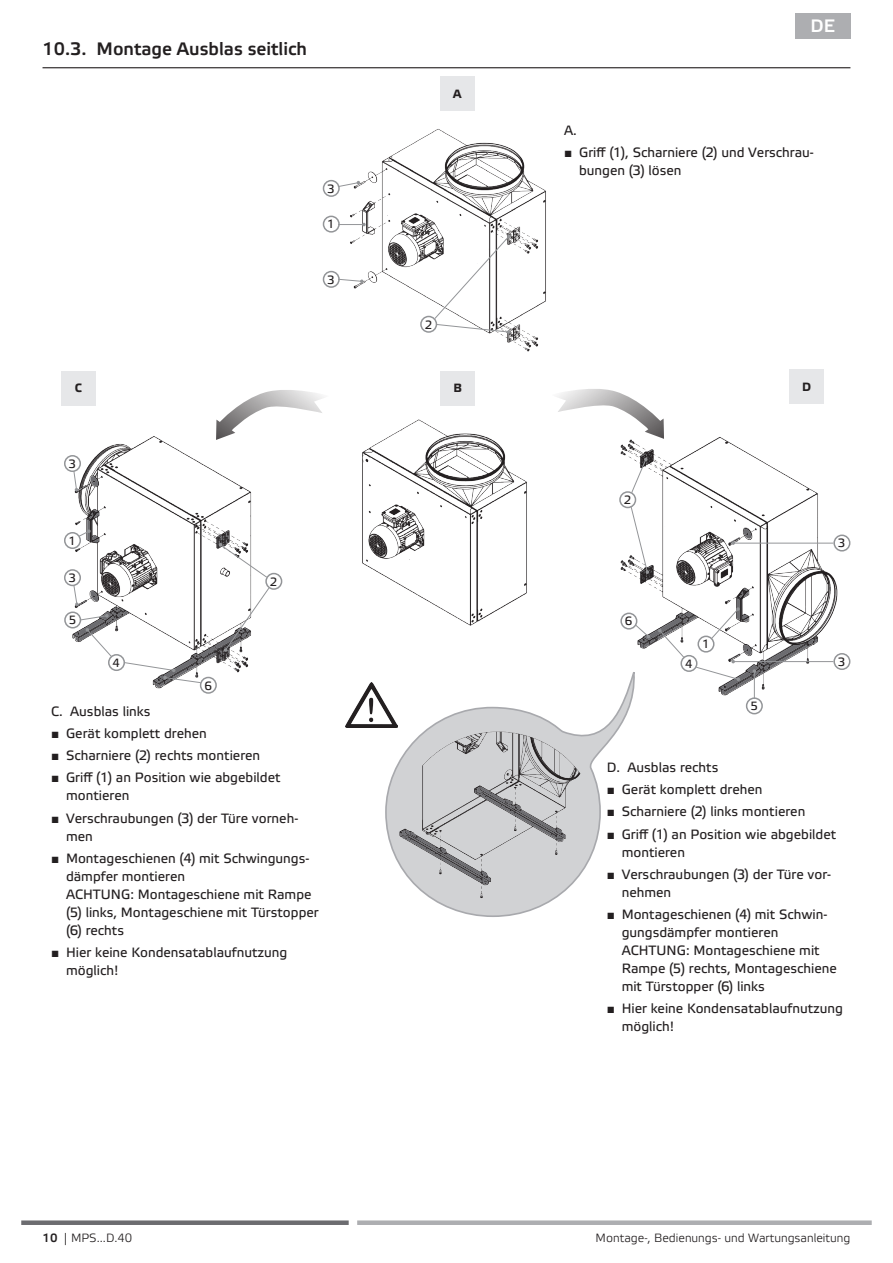
<style>
.page{position:relative;width:893px;height:1263px;background:#fff}
.page>*{position:absolute;margin:0;border:0;box-sizing:border-box;transform-origin:0 0}
.t1{font:500 18px "Etelka";color:#231f20}
.t2{font:500 18px "Etelka";color:#fff}
.t3{font:13.5px/18px "Etelka Text";color:#231f20}
.t4{font:300 12px "Etelka";color:#231f20}
.t5{font:12px "Etelka Text";color:#231f20}
.t6{font:700 12px "Etelka Text";color:#231f20}
.s1{font-family:"Arial"}
.s2{font-weight:500}
</style>
<div class="page">
<div style="left:357px;top:1220px;width:515px;height:5px;background:#adaeb1"></div>
<div style="left:21px;top:1220px;width:328px;height:5px;background:#6c6c70"></div>
<div style="left:440px;top:77px;width:34px;height:34px;background:#e6e7e9"></div>
<div style="left:441px;top:371px;width:34px;height:34px;background:#e6e7e9"></div>
<svg style="left:216px;top:390px;width:87px;height:39px"></svg>
<div style="left:61px;top:371px;width:34px;height:34px;background:#e6e7e9"></div>
<img style="left:345px;top:683px;width:37px;height:45px">
<div style="left:790px;top:370px;width:34px;height:34px;background:#e6e7e9"></div>
<img style="left:334px;top:108px;width:212px;height:244px">
<svg style="left:339px;top:278px;width:25px;height:5px"></svg>
<div style="left:323px;top:216px;width:17px;height:17px;border:2px solid #939598;border-radius:50%"></div>
<div style="left:323px;top:180px;width:17px;height:17px;border:2px solid #939598;border-radius:50%"></div>
<svg style="left:434px;top:234px;width:77px;height:100px"></svg>
<div style="left:323px;top:271px;width:17px;height:17px;border:2px solid #939598;border-radius:50%"></div>
<div style="left:420px;top:316px;width:17px;height:17px;border:2px solid #939598;border-radius:50%"></div>
<svg style="left:338px;top:223px;width:28px;height:3px"></svg>
<svg style="left:337px;top:181px;width:23px;height:7px"></svg>
<svg style="left:599px;top:709px;width:30px;height:123px"></svg>
<img style="left:378px;top:699px;width:221px;height:218px">
<img style="left:303px;top:378px;width:224px;height:248px">
<svg style="left:363px;top:454px;width:10px;height:13px"></svg>
<img style="left:64px;top:429px;width:188px;height:264px">
<svg style="left:76px;top:509px;width:23px;height:43px"></svg>
<div style="left:265px;top:573px;width:17px;height:17px;border:2px solid #939598;border-radius:50%"></div>
<svg style="left:217px;top:530px;width:51px;height:48px"></svg>
<div style="left:64px;top:532px;width:17px;height:17px;border:2px solid #939598;border-radius:50%"></div>
<div style="left:200px;top:677px;width:17px;height:17px;border:2px solid #939598;border-radius:50%"></div>
<div style="left:64px;top:611px;width:17px;height:17px;border:2px solid #939598;border-radius:50%"></div>
<div style="left:64px;top:569px;width:17px;height:17px;border:2px solid #939598;border-radius:50%"></div>
<svg style="left:73px;top:584px;width:197px;height:103px"></svg>
<div style="left:64px;top:455px;width:17px;height:17px;border:2px solid #939598;border-radius:50%"></div>
<svg style="left:73px;top:470px;width:26px;height:23px"></svg>
<img style="left:580px;top:437px;width:261px;height:272px">
<div style="left:620px;top:612px;width:17px;height:18px;border:2px solid #939598;border-radius:50%"></div>
<div style="left:746px;top:697px;width:17px;height:17px;border:2px solid #939598;border-radius:50%"></div>
<div style="left:619px;top:491px;width:17px;height:17px;border:2px solid #939598;border-radius:50%"></div>
<svg style="left:557px;top:389px;width:107px;height:105px"></svg>
<div style="left:833px;top:534px;width:17px;height:17px;border:2px solid #939598;border-radius:50%"></div>
<hr style="left:733px;top:543px;width:100px;height:1px;background:#939598">
<div style="left:833px;top:653px;width:17px;height:17px;border:2px solid #939598;border-radius:50%"></div>
<hr style="left:733px;top:661px;width:100px;height:1px;background:#939598">
<svg style="left:621px;top:505px;width:197px;height:194px"></svg>
<div style="left:795px;top:13px;width:55px;height:25px;background:#adaeb1"></div>
<hr style="left:43px;top:67px;width:807px;height:1px;background:#231f20">
<h1 class="t1" style="left:43px;top:39px;width:266px">10.3. Montage Ausblas seitlich</h1>
<p class="t5" style="left:327px;top:182px;width:9px">3</p>
<p class="t5" style="left:327px;top:217px;width:9px">1</p>
<p class="t5" style="left:327px;top:273px;width:9px">3</p>
<p class="t6" style="left:453px;top:87px;width:10px">A</p>
<p class="t5" style="left:425px;top:318px;width:9px">2</p>
<h1 class="t2" style="left:811px;top:16px;width:26px">DE</h1>
<p class="t3" style="left:564px;top:122px;width:14px">A.</p>
<p class="t3" style="left:579px;top:144px;width:236px;text-indent:-15px"><span class="s1">■</span> Griff (1), Scharniere (2) und Verschrau&shy;bungen (3) lösen</p>
<p class="t6" style="left:75px;top:381px;width:9px">C</p>
<p class="t6" style="left:454px;top:381px;width:10px">B</p>
<p class="t6" style="left:802px;top:380px;width:11px">D</p>
<p class="t5" style="left:68px;top:457px;width:9px">3</p>
<p class="t5" style="left:68px;top:534px;width:9px">1</p>
<p class="t5" style="left:68px;top:571px;width:9px">3</p>
<p class="t5" style="left:69px;top:613px;width:9px">5</p>
<p class="t5" style="left:113px;top:656px;width:9px">4</p>
<p class="t5" style="left:204px;top:679px;width:9px">6</p>
<p class="t5" style="left:270px;top:575px;width:9px">2</p>
<p class="t3" style="left:51px;top:703px;width:101px">C. Ausblas links</p>
<p class="t3" style="left:51px;top:725px;width:157px"><span class="s1">■</span> Gerät komplett drehen</p>
<p class="t3" style="left:51px;top:747px;width:211px"><span class="s1">■</span> Scharniere (2) rechts montieren</p>
<p class="t3" style="left:66px;top:769px;width:216px;text-indent:-15px"><span class="s1">■</span> Griff (1) an Position wie abgebildet montieren</p>
<p class="t3" style="left:66px;top:809px;width:234px;text-indent:-15px"><span class="s1">■</span> Verschraubungen (3) der Türe vorneh&shy;men</p>
<p class="t3" style="left:66px;top:850px;width:254px;text-indent:-15px"><span class="s1">■</span> Montageschienen (4) mit Schwingungs&shy;dämpfer montieren<br>ACHTUNG: Montageschiene mit Rampe (5) links, Montageschiene mit Türstopper (6) rechts</p>
<p class="t3" style="left:66px;top:944px;width:223px;text-indent:-15px"><span class="s1">■</span> Hier keine Kondensatablaufnutzung möglich!</p>
<p class="t4" style="left:43px;top:1231px;width:91px"><span class="s2">10</span> | MPS...D.40</p>
<p class="t5" style="left:624px;top:493px;width:9px">2</p>
<p class="t5" style="left:625px;top:614px;width:9px">6</p>
<p class="t5" style="left:685px;top:657px;width:9px">4</p>
<p class="t5" style="left:702px;top:637px;width:9px">1</p>
<p class="t5" style="left:750px;top:699px;width:9px">5</p>
<p class="t5" style="left:838px;top:536px;width:9px">3</p>
<p class="t5" style="left:838px;top:655px;width:9px">3</p>
<p class="t3" style="left:607px;top:759px;width:113px">D. Ausblas rechts</p>
<p class="t3" style="left:607px;top:781px;width:157px"><span class="s1">■</span> Gerät komplett drehen</p>
<p class="t3" style="left:607px;top:803px;width:200px"><span class="s1">■</span> Scharniere (2) links montieren</p>
<p class="t3" style="left:622px;top:826px;width:216px;text-indent:-15px"><span class="s1">■</span> Griff (1) an Position wie abgebildet montieren</p>
<p class="t3" style="left:622px;top:866px;width:211px;text-indent:-15px"><span class="s1">■</span> Verschraubungen (3) der Türe vor&shy;nehmen</p>
<p class="t3" style="left:622px;top:906px;width:217px;text-indent:-15px"><span class="s1">■</span> Montageschienen (4) mit Schwin&shy;gungsdämpfer montieren<br>ACHTUNG: Montageschiene mit<br>Rampe (5) rechts, Montageschiene mit Türstopper (6) links</p>
<p class="t3" style="left:622px;top:1000px;width:223px;text-indent:-15px"><span class="s1">■</span> Hier keine Kondensatablaufnutzung möglich!</p>
<p class="t4" style="left:596px;top:1231px;width:256px">Montage-, Bedienungs- und Wartungsanleitung</p>
</div>
